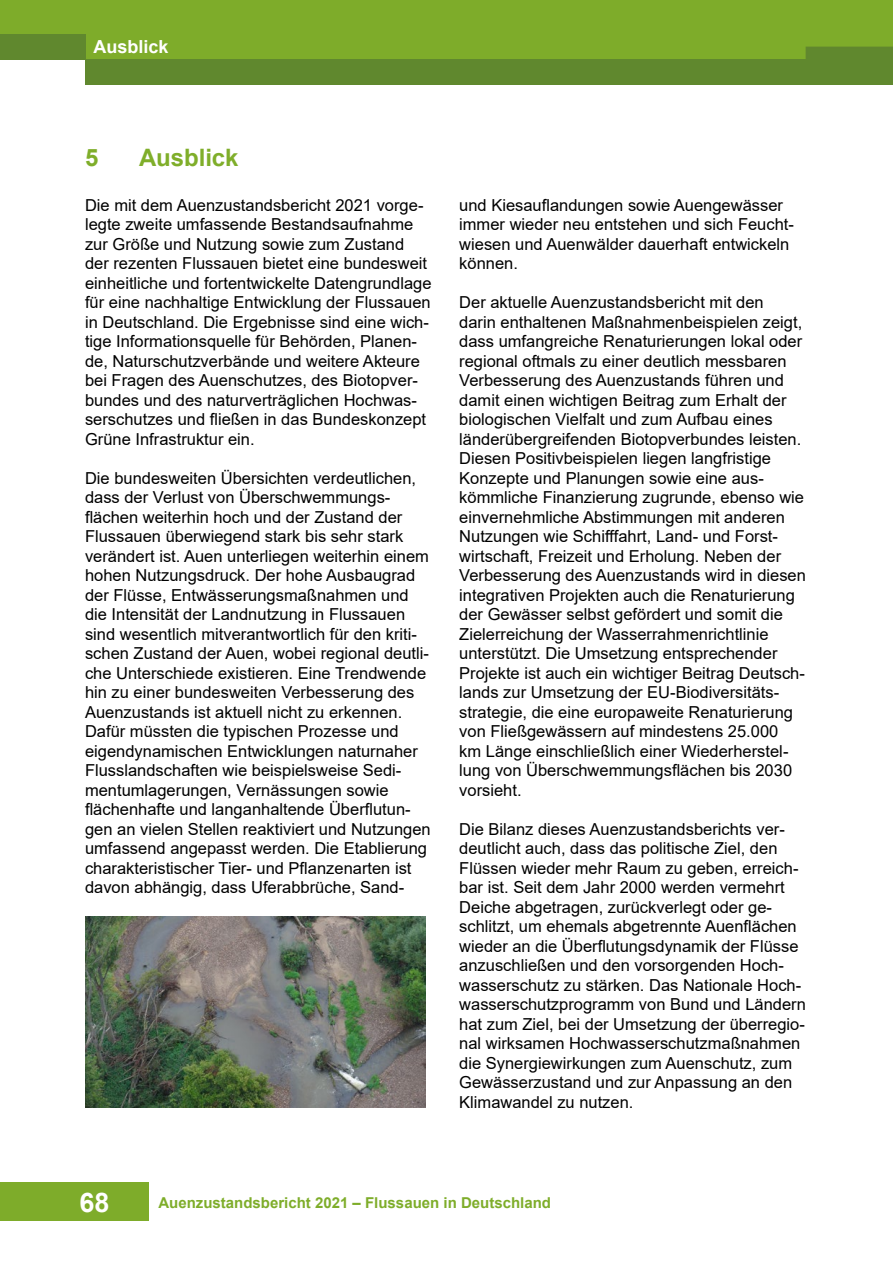
<style>
.page{position:relative;width:893px;height:1263px;background:#fff}
.page>*{position:absolute;margin:0;border:0;box-sizing:border-box;transform-origin:0 0}
.t1{font:700 27px "Arial";color:#fff}
.H1_Kapitelüberschrift{font:700 24px "Arial";letter-spacing:-.005em;color:#7fae2a}
.t2{font:700 18px "Arial";color:#fff}
.P_Fliesstext{font:16.5px/19.5px "Arial";color:#000}
.t3{font:700 15px "Arial";color:#7ead2a}
</style>
<div class="page">
<div style="left:0;top:1183px;width:149px;height:38px;background:#7eac2a"></div>
<div style="left:0;top:0;width:893px;height:60px;background:#7eac2a"></div>
<div style="left:806px;top:47px;width:86px;height:13px;background:#60882e"></div>
<div style="left:0;top:35px;width:85px;height:25px;background:#60882e"></div>
<div style="left:85px;top:60px;width:808px;height:25px;background:#60882e"></div>
<img style="left:85px;top:916px;width:340px;height:192px">
<p class="t2" style="left:94px;top:34px;width:77px">Ausblick</p>
<h1 class="H1_Kapitelüberschrift" style="left:85px;top:141px;width:15px">5</h1>
<h1 class="H1_Kapitelüberschrift" style="left:139px;top:141px;width:101px">Ausblick</h1>
<p class="P_Fliesstext" style="left:85px;top:195px;width:348px">Die mit dem Auenzustandsbericht 2021 vorge&shy;legte zweite umfassende Bestandsaufnahme zur Größe und Nutzung sowie zum Zustand der rezenten Flussauen bietet eine bundesweit einheitliche und fortentwickelte Datengrundlage für eine nachhaltige Entwicklung der Flussauen in Deutschland. Die Ergebnisse sind eine wich&shy;tige Informationsquelle für Behörden, Planen&shy;de, Naturschutzverbände und weitere Akteure bei Fragen des Auenschutzes, des Biotopver&shy;bundes und des naturverträglichen Hochwas&shy;serschutzes und fließen in das Bundeskonzept Grüne Infrastruktur ein.</p>
<p class="P_Fliesstext" style="left:85px;top:468px;width:347px">Die bundesweiten Übersichten verdeutlichen, dass der Verlust von Überschwemmungs&shy;flächen weiterhin hoch und der Zustand der Flussauen überwiegend stark bis sehr stark verändert ist. Auen unterliegen weiterhin einem hohen Nutzungsdruck. Der hohe Ausbaugrad der Flüsse, Entwässerungsmaßnahmen und die Intensität der Landnutzung in Flussauen sind wesentlich mitverantwortlich für den kriti&shy;schen Zustand der Auen, wobei regional deutli&shy;che Unterschiede existieren. Eine Trendwende hin zu einer bundesweiten Verbesserung des Auenzustands ist aktuell nicht zu erkennen.<br>Dafür müssten die typischen Prozesse und eigendynamischen Entwicklungen naturnaher Flusslandschaften wie beispielsweise Sedi&shy;mentumlagerungen, Vernässungen sowie flächenhafte und langanhaltende Überflutun&shy;gen an vielen Stellen reaktiviert und Nutzungen umfassend angepasst werden. Die Etablierung charakteristischer Tier- und Pflanzenarten ist davon abhängig, dass Uferabbrüche, Sand-</p>
<p class="P_Fliesstext" style="left:459px;top:195px;width:336px">und Kiesauflandungen sowie Auengewässer immer wieder neu entstehen und sich Feucht&shy;wiesen und Auenwälder dauerhaft entwickeln können.</p>
<p class="P_Fliesstext" style="left:459px;top:292px;width:348px">Der aktuelle Auenzustandsbericht mit den<br>darin enthaltenen Maßnahmenbeispielen zeigt, dass umfangreiche Renaturierungen lokal oder regional oftmals zu einer deutlich messbaren Verbesserung des Auenzustands führen und damit einen wichtigen Beitrag zum Erhalt der biologischen Vielfalt und zum Aufbau eines länderübergreifenden Biotopverbundes leisten.<br>Diesen Positivbeispielen liegen langfristige Konzepte und Planungen sowie eine aus&shy;kömmliche Finanzierung zugrunde, ebenso wie einvernehmliche Abstimmungen mit anderen Nutzungen wie Schifffahrt, Land- und Forst&shy;wirtschaft, Freizeit und Erholung. Neben der Verbesserung des Auenzustands wird in diesen integrativen Projekten auch die Renaturierung der Gewässer selbst gefördert und somit die Zielerreichung der Wasserrahmenrichtlinie unterstützt. Die Umsetzung entsprechender Projekte ist auch ein wichtiger Beitrag Deutsch&shy;lands zur Umsetzung der EU-Biodiversitäts&shy;strategie, die eine europaweite Renaturierung von Fließgewässern auf mindestens 25.000<br>km Länge einschließlich einer Wiederherstel&shy;lung von Überschwemmungsflächen bis 2030 vorsieht.</p>
<p class="P_Fliesstext" style="left:459px;top:819px;width:348px">Die Bilanz dieses Auenzustandsberichts ver&shy;deutlicht auch, dass das politische Ziel, den Flüssen wieder mehr Raum zu geben, erreich&shy;bar ist. Seit dem Jahr 2000 werden vermehrt Deiche abgetragen, zurückverlegt oder ge&shy;schlitzt, um ehemals abgetrennte Auenflächen wieder an die Überflutungsdynamik der Flüsse anzuschließen und den vorsorgenden Hoch&shy;wasserschutz zu stärken. Das Nationale Hoch&shy;wasserschutzprogramm von Bund und Ländern hat zum Ziel, bei der Umsetzung der überregio&shy;nal wirksamen Hochwasserschutzmaßnahmen die Synergiewirkungen zum Auenschutz, zum Gewässerzustand und zur Anpassung an den Klimawandel zu nutzen.</p>
<h1 class="t1" style="left:80px;top:1183px;width:32px">68</h1>
<p class="t3" style="left:158px;top:1192px;width:394px">Auenzustandsbericht 2021 – Flussauen in Deutschland</p>
</div>
